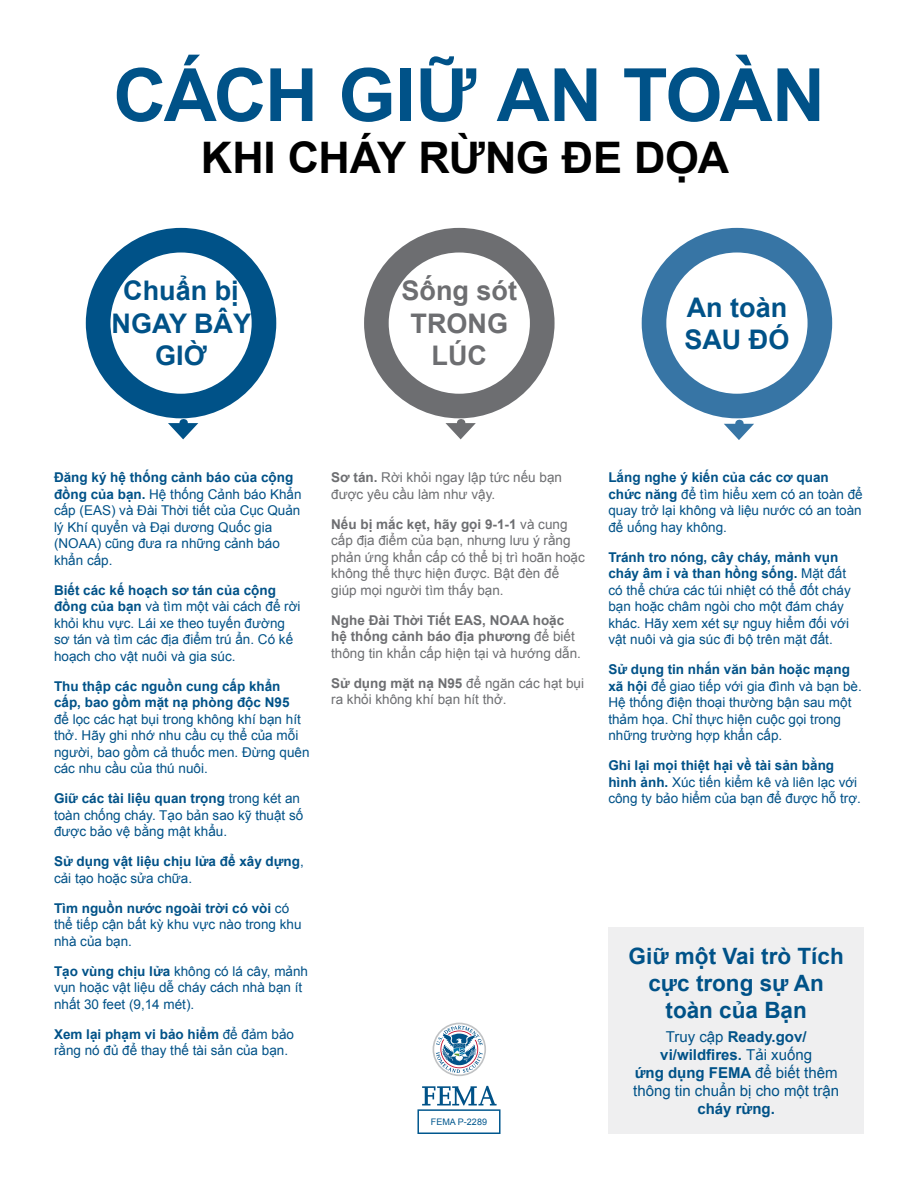
<style>
.page{position:relative;width:918px;height:1188px;background:#fff}
.page>*{position:absolute;margin:0;border:0;box-sizing:border-box;transform-origin:0 0}
.t1{font:700 73.5px "Arial";letter-spacing:-.025em;color:#005288}
.t2{font:700 43.5px "Arial";letter-spacing:-.01em;color:#000}
.t3{font:700 27px/32.4px "Arial";color:#005288;text-align:center}
.t4{font:700 27px/32.4px "Arial";color:#6d6e71;text-align:center}
.t5{font:700 22.5px/27px "Arial";color:#005288;text-align:center}
.t6{font:15px/18px "Arial";color:#005288;text-align:center}
.BT_Blue{font:13.5px/16.5px "Arial";color:#005288}
.BT_Gray{font:13.5px/16.5px "Arial";color:#6d6e71}
.BT_Gray-2{font:700 13.5px/16.5px "Arial";color:#6d6e71}
.BT_Blue-2{font:700 13.5px/16.5px "Arial";color:#005288}
.t7{font:9px "Arial";color:#00578e}
.s1{font-weight:700}
.s2{font-weight:400}
</style>
<div class="page">
<div style="left:86px;top:228px;width:190px;height:190px;background:#005288;border-radius:50%"></div>
<div style="left:110px;top:253px;width:142px;height:141px;background:#fff;border-radius:50%"></div>
<svg style="left:168px;top:419px;width:30px;height:20px"></svg>
<div style="left:364px;top:228px;width:191px;height:190px;background:#6d6e71;border-radius:50%"></div>
<div style="left:389px;top:253px;width:141px;height:141px;background:#fff;border-radius:50%"></div>
<svg style="left:445px;top:419px;width:31px;height:20px"></svg>
<svg style="left:724px;top:420px;width:30px;height:20px"></svg>
<div style="left:642px;top:228px;width:190px;height:190px;background:#3775a5;border-radius:50%"></div>
<div style="left:666px;top:253px;width:142px;height:141px;background:#fff;border-radius:50%"></div>
<div style="left:608px;top:928px;width:256px;height:206px;background:#efeff0"></div>
<svg style="left:422px;top:1086px;width:75px;height:20px"></svg>
<svg style="left:433px;top:1023px;width:53px;height:53px"></svg>
<div style="left:417px;top:1109px;width:84px;height:25px;background:#fff;border:2px solid #00578e"></div>
<p class="t1" style="left:113px;top:47px;width:713px">CÁCH GIỮ AN TOÀN</p>
<p class="t2" style="left:201px;top:129px;width:530px">KHI CHÁY RỪNG ĐE DỌA</p>
<p class="t3" style="left:112px;top:276px;width:141px">Chuẩn bị<br>NGAY BÂY<br>GIỜ</p>
<p class="t4" style="left:402px;top:276px;width:117px">Sống sót<br>TRONG<br>LÚC</p>
<p class="t3" style="left:684px;top:292px;width:107px;text-align:left">An toàn<br>SAU ĐÓ</p>
<p class="BT_Blue" style="left:54px;top:469px;width:249px"><span class="s1">Đăng ký hệ thống cảnh báo của cộng đồng của bạn.</span> Hệ thống Cảnh báo Khẩn cấp (EAS) và Đài Thời tiết của Cục Quản lý Khí quyển và Đại dương Quốc gia (NOAA) cũng đưa ra những cảnh báo khẩn cấp.</p>
<p class="BT_Blue" style="left:54px;top:582px;width:248px"><span class="s1">Biết các kế hoạch sơ tán của cộng đồng của bạn</span> và tìm một vài cách để rời khỏi khu vực. Lái xe theo tuyến đường sơ tán và tìm các địa điểm trú ẩn. Có kế hoạch cho vật nuôi và gia súc.</p>
<p class="BT_Blue" style="left:54px;top:678px;width:257px"><span class="s1">Thu thập các nguồn cung cấp khẩn cấp, bao gồm mặt nạ phòng độc N95<br></span>để lọc các hạt bụi trong không khí bạn hít thở. Hãy ghi nhớ nhu cầu cụ thể của mỗi người, bao gồm cả thuốc men. Đừng quên các nhu cầu của thú nuôi.</p>
<p class="BT_Blue" style="left:54px;top:790px;width:251px"><span class="s1">Giữ các tài liệu quan trọng</span> trong két an toàn chống cháy. Tạo bản sao kỹ thuật số được bảo vệ bằng mật khẩu.</p>
<p class="BT_Blue-2" style="left:54px;top:854px;width:251px">Sử dụng vật liệu chịu lửa để xây dựng<span class="s2">, cải tạo hoặc sửa chữa.</span></p>
<p class="BT_Blue" style="left:54px;top:900px;width:249px"><span class="s1">Tìm nguồn nước ngoài trời có vòi</span> có thể tiếp cận bất kỳ khu vực nào trong khu nhà của bạn.</p>
<p class="BT_Blue" style="left:54px;top:963px;width:256px"><span class="s1">Tạo vùng chịu lửa</span> không có lá cây, mảnh vụn hoặc vật liệu dễ cháy cách nhà bạn ít nhất 30 feet (9,14 mét).</p>
<p class="BT_Blue" style="left:54px;top:1026px;width:242px"><span class="s1">Xem lại phạm vi bảo hiểm</span> để đảm bảo rằng nó đủ để thay thế tài sản của bạn.</p>
<p class="BT_Gray" style="left:331px;top:469px;width:232px"><span class="s1">Sơ tán.</span> Rời khỏi ngay lập tức nếu bạn được yêu cầu làm như vậy.</p>
<p class="BT_Gray" style="left:331px;top:516px;width:255px"><span class="s1">Nếu bị mắc kẹt, hãy gọi 9-1-1</span> và cung cấp địa điểm của bạn, nhưng lưu ý rằng phản ứng khẩn cấp có thể bị trì hoãn hoặc không thể thực hiện được. Bật đèn để giúp mọi người tìm thấy bạn.</p>
<p class="BT_Gray-2" style="left:331px;top:612px;width:251px">Nghe Đài Thời Tiết EAS, NOAA hoặc hệ thống cảnh báo địa phương <span class="s2">để biết thông tin khẩn cấp hiện tại và hướng dẫn.</span></p>
<p class="BT_Gray" style="left:331px;top:675px;width:254px"><span class="s1">Sử dụng mặt nạ N95</span> để ngăn các hạt bụi ra khỏi không khí bạn hít thở.</p>
<p class="t7" style="left:431px;top:1116px;width:58px">FEMA P-2289</p>
<p class="BT_Blue" style="left:608px;top:469px;width:256px"><span class="s1">Lắng nghe ý kiến của các cơ quan chức năng</span> để tìm hiểu xem có an toàn để quay trở lại không và liệu nước có an toàn để uống hay không.</p>
<p class="BT_Blue" style="left:608px;top:549px;width:244px"><span class="s1">Tránh tro nóng, cây cháy, mảnh vụn cháy âm ỉ và than hồng sống.</span> Mặt đất có thể chứa các túi nhiệt có thể đốt cháy bạn hoặc châm ngòi cho một đám cháy khác. Hãy xem xét sự nguy hiểm đối với vật nuôi và gia súc đi bộ trên mặt đất.</p>
<p class="BT_Blue" style="left:608px;top:661px;width:255px"><span class="s1">Sử dụng tin nhắn văn bản hoặc mạng xã hội</span> để giao tiếp với gia đình và bạn bè.<br>Hệ thống điện thoại thường bận sau một thảm họa. Chỉ thực hiện cuộc gọi trong những trường hợp khẩn cấp.</p>
<p class="BT_Blue" style="left:608px;top:757px;width:254px"><span class="s1">Ghi lại mọi thiệt hại về tài sản bằng<br>hì nh ảnh.</span> Xúc tiến kiểm kê và liên lạc với công ty bảo hiểm của bạn để được hỗ trợ.</p>
<p class="t5" style="left:629px;top:944px;width:217px">Giữ một Vai trò Tích cực trong sự An toàn của Bạn</p>
<p class="t6" style="left:633px;top:1028px;width:207px">Truy cậ p <span class="s1">Ready.gov/ vi/wildfires.</span> Tải xuống<br><span class="s1">ứng dụ ng FEMA</span> để biết thêm thông tin chuẩn bị cho một trận <span class="s1">cháy rừng.</span></p>
</div>
